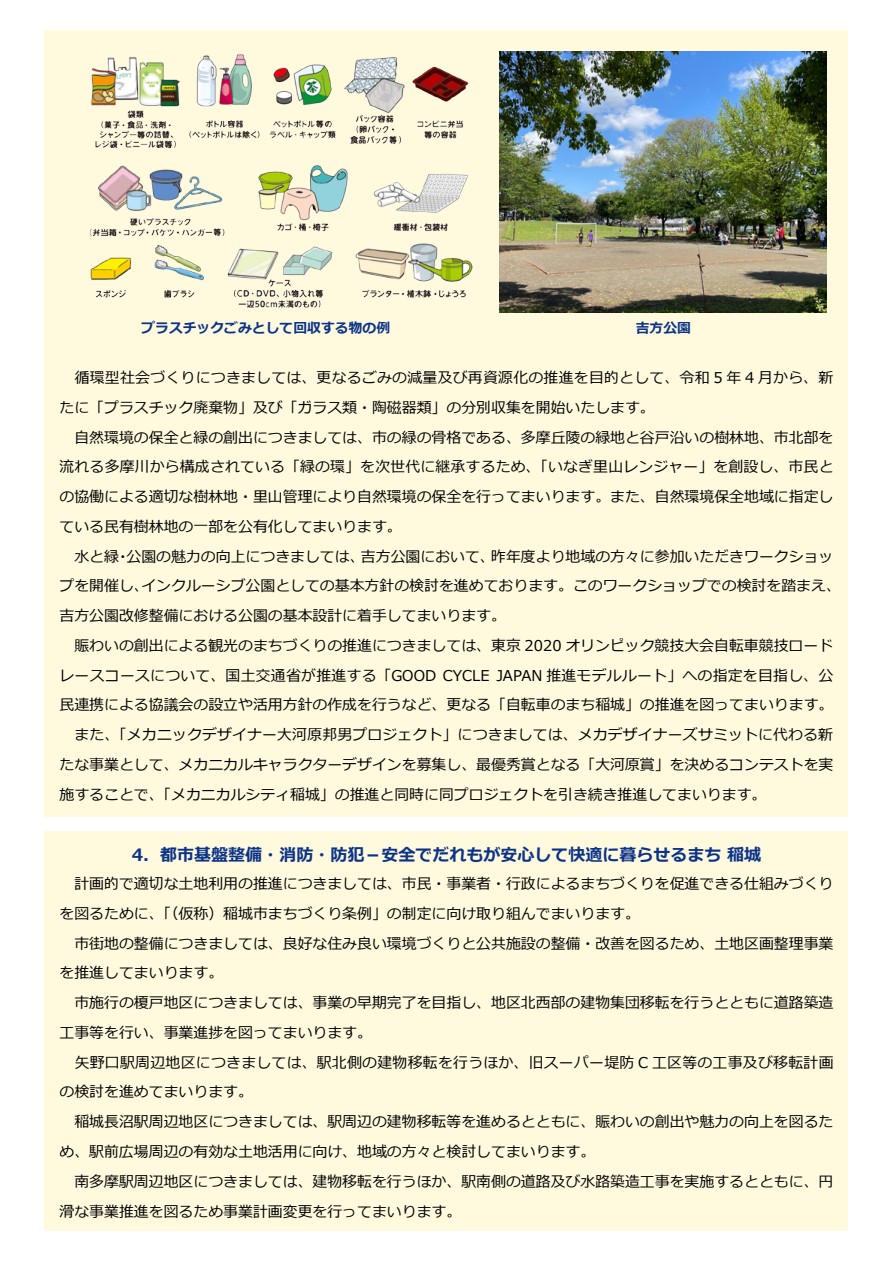
<style>
.page{position:relative;width:893px;height:1263px;background:#fff}
.page>*{position:absolute;margin:0;border:0;box-sizing:border-box;transform-origin:0 0}
.t1{font:700 16.95px "Meiryo";color:#0c3388}
.t2{font:14.85px/29.7px "Meiryo";color:#000}
.t3{font:700 13.8px "Meiryo";color:#0c3388}
</style>
<div class="page">
<div style="left:45px;top:831px;width:803px;height:400px;background:#fffade"></div>
<div style="left:45px;top:30px;width:803px;height:786px;background:#fffade"></div>
<img style="left:90px;top:54px;width:383px;height:254px">
<img style="left:500px;top:51px;width:326px;height:262px">
<p class="t3" style="left:141px;top:318px;width:250px">プラスチックごみとして回収する物の例</p>
<p class="t3" style="left:636px;top:318px;width:57px">吉方公園</p>
<p class="t2" style="left:60px;top:364px;width:783px">　循環型社会づくりにつきましては、更なるごみの減量及び再資源化の推進を目的として、令和 5 年 4 月から、新たに「プラスチック廃棄物」及び「ガラス類・陶磁器類」の分別収集を開始いたします。<br>　自然環境の保全と緑の創出につきましては、市の緑の骨格である、多摩丘陵の緑地と谷戸沿いの樹林地、市北部を流れる多摩川から構成されている「緑の環」を次世代に継承するため、「いなぎ里山レンジャー」を創設し、市民との協働による適切な樹林地・里山管理により自然環境の保全を行ってまいります。また、自然環境保全地域に指定している民有樹林地の一部を公有化してまいります。<br>　水と緑・公園の魅力の向上につきましては、吉方公園において、昨年度より地域の方々に参加いただきワークショップを開催し、インクルーシブ公園としての基本方針の検討を進めております。このワークショップでの検討を踏まえ、吉方公園改修整備における公園の基本設計に着手してまいります。<br>　賑わいの創出による観光のまちづくりの推進につきましては、東京 2020 オリンピック競技大会自転車競技ロードレースコースについて、国土交通省が推進する「GOOD CYCLE JAPAN 推進モデルルート」への指定を目指し、公民連携による協議会の設立や活用方針の作成を行うなど、更なる「自転車のまち稲城」の推進を図ってまいります。　また、「メカニックデザイナー大河原邦男プロジェクト」につきましては、メカデザイナーズサミットに代わる新たな事業として、メカニカルキャラクターデザインを募集し、最優秀賞となる「大河原賞」を決めるコンテストを実施することで、「メカニカルシティ稲城」の推進と同時に同プロジェクトを引き続き推進してまいります。</p>
<p class="t1" style="left:132px;top:843px;width:631px">4．都市基盤整備・消防・防犯－安全でだれもが安心して快適に暮らせるまち 稲城</p>
<p class="t2" style="left:60px;top:870px;width:775px">　計画的で適切な土地利用の推進につきましては、市民・事業者・行政によるまちづくりを促進できる仕組みづくりを図るために、「（仮称）稲城市まちづくり条例」の制定に向け取り組んでまいります。<br>　市街地の整備につきましては、良好な住み良い環境づくりと公共施設の整備・改善を図るため、土地区画整理事業を推進してまいります。<br>　市施行の榎戸地区につきましては、事業の早期完了を目指し、地区北西部の建物集団移転を行うとともに道路築造工事等を行い、事業進捗を図ってまいります。<br>　矢野口駅周辺地区につきましては、駅北側の建物移転を行うほか、旧スーパー堤防 C 工区等の工事及び移転計画の検討を進めてまいります。<br>　稲城長沼駅周辺地区につきましては、駅周辺の建物移転等を進めるとともに、賑わいの創出や魅力の向上を図るため、駅前広場周辺の有効な土地活用に向け、地域の方々と検討してまいります。<br>　南多摩駅周辺地区につきましては、建物移転を行うほか、駅南側の道路及び水路築造工事を実施するとともに、円滑な事業推進を図るため事業計画変更を行ってまいります。</p>
</div>
